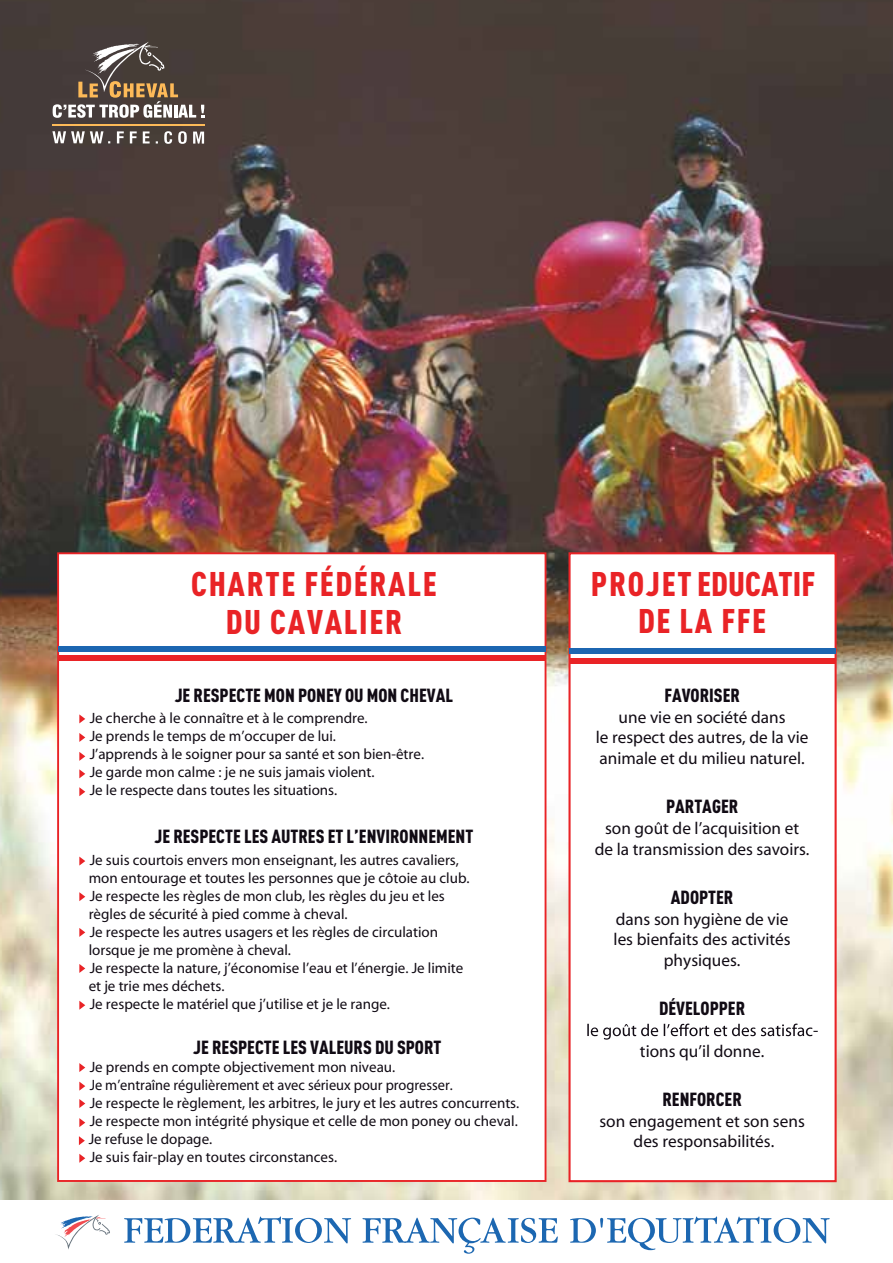
<style>
.page{position:relative;width:893px;height:1263px;background:#fff}
.page>*{position:absolute;margin:0;border:0;box-sizing:border-box;transform-origin:0 0}
.t1{font:900 33.75px/37.5px "DIN Cond";letter-spacing:.05em;color:#e92326;text-align:center}
.t2{font:900 18.75px "DIN Cond";color:#110b14}
.t3{font:17.25px/20.7px "Myriad";color:#110b14;text-align:center}
.t4{font:15px/18px "Myriad";color:#110b14}
</style>
<div class="page">
<img style="left:0;top:0;width:893px;height:1200px">
<div style="left:568px;top:552px;width:269px;height:630px;background:#fff;border:2px solid #e92326"></div>
<svg style="left:587px;top:1023px;width:231px;height:16px"></svg>
<div style="left:569px;top:658px;width:267px;height:5px;background:#e92326"></div>
<div style="left:569px;top:648px;width:267px;height:5px;background:#1c66b1"></div>
<div style="left:57px;top:552px;width:489px;height:630px;background:#fff;border:2px solid #e92326"></div>
<svg style="left:55px;top:1215px;width:55px;height:34px"></svg>
<svg style="left:570px;top:1216px;width:260px;height:34px"></svg>
<svg style="left:124px;top:1216px;width:227px;height:27px"></svg>
<svg style="left:362px;top:1217px;width:196px;height:37px"></svg>
<div style="left:58px;top:656px;width:487px;height:5px;background:#e92326"></div>
<div style="left:58px;top:646px;width:487px;height:5px;background:#1c66b1"></div>
<svg style="left:79px;top:714px;width:6px;height:9px"></svg>
<svg style="left:79px;top:733px;width:6px;height:9px"></svg>
<svg style="left:79px;top:752px;width:6px;height:9px"></svg>
<svg style="left:79px;top:769px;width:6px;height:9px"></svg>
<svg style="left:79px;top:787px;width:6px;height:9px"></svg>
<svg style="left:79px;top:856px;width:6px;height:9px"></svg>
<svg style="left:79px;top:892px;width:6px;height:9px"></svg>
<svg style="left:79px;top:928px;width:6px;height:9px"></svg>
<svg style="left:79px;top:964px;width:6px;height:9px"></svg>
<svg style="left:79px;top:1001px;width:6px;height:9px"></svg>
<svg style="left:79px;top:1063px;width:6px;height:9px"></svg>
<svg style="left:79px;top:1081px;width:6px;height:9px"></svg>
<svg style="left:79px;top:1099px;width:6px;height:9px"></svg>
<svg style="left:79px;top:1118px;width:6px;height:9px"></svg>
<svg style="left:79px;top:1136px;width:6px;height:9px"></svg>
<svg style="left:79px;top:1154px;width:6px;height:9px"></svg>
<svg style="left:52px;top:131px;width:152px;height:13px"></svg>
<hr style="left:52px;top:124px;width:152px;height:2px;background:#fdba58">
<svg style="left:53px;top:42px;width:151px;height:76px;background:#6c6057"></svg>
<h1 class="t1" style="left:191px;top:564px;width:247px;line-height:38.2px">CHARTE FÉDÉRALE<br>DU CAVALIER</h1>
<p class="t2" style="left:175px;top:683px;width:280px">JE RESPECTE MON PONEY OU MON CHEVAL</p>
<p class="t4" style="left:90px;top:710px;width:336px">Je cherche à le connaître et à le comprendre.<br>Je prends le temps de m’occuper de lui.<br>J’apprends à le soigner pour sa santé et son bien-être.<br>Je garde mon calme : je ne suis jamais violent.<br>Je le respecte dans toutes les situations.</p>
<p class="t2" style="left:155px;top:824px;width:320px">JE RESPECTE LES AUTRES ET L’ENVIRONNEMENT</p>
<p class="t4" style="left:89px;top:851px;width:382px">Je suis courtois envers mon enseignant, les autres cavaliers, mon entourage et toutes les personnes que je côtoie au club.<br>Je respecte les règles de mon club, les règles du jeu et les règles de sécurité à pied comme à cheval.<br>Je respecte les autres usagers et les règles de circulation lorsque je me promène à cheval.<br>Je respecte la nature, j’économise l’eau et l’énergie. Je limite et je trie mes déchets.<br>Je respecte le matériel que j’utilise et je le range.</p>
<p class="t2" style="left:193px;top:1035px;width:250px">JE RESPECTE LES VALEURS DU SPORT</p>
<p class="t4" style="left:89px;top:1059px;width:432px">Je prends en compte objectivement mon niveau.<br>Je m’entraîne régulièrement et avec sérieux pour progresser.<br>Je respecte le règlement, les arbitres, le jury et les autres concurrents.<br>Je respecte mon intégrité physique et celle de mon poney ou cheval.<br>Je refuse le dopage.<br>Je suis fair-play en toutes circonstances.</p>
<h1 class="t1" style="left:591px;top:564px;width:226px">PROJET EDUCATIF<br>DE LA FFE</h1>
<p class="t2" style="left:664px;top:684px;width:77px">FAVORISER</p>
<p class="t3" style="left:596px;top:707px;width:214px">une vie en société dans<br>le respect des autres, de la vie animale et du milieu naturel.</p>
<p class="t2" style="left:666px;top:795px;width:74px">PARTAGER</p>
<p class="t3" style="left:595px;top:819px;width:216px">son goût de l’acquisition et de la transmission des savoirs.</p>
<p class="t2" style="left:671px;top:885px;width:64px">ADOPTER</p>
<p class="t3" style="left:614px;top:909px;width:178px">dans son hygiène de vie les bienfaits des activités physiques.</p>
<p class="t2" style="left:659px;top:997px;width:88px">DÉVELOPPER</p>
<p class="t3" style="left:640px;top:1041px;width:126px">tions qu’il donne.</p>
<p class="t2" style="left:662px;top:1087px;width:81px">RENFORCER</p>
<p class="t3" style="left:599px;top:1111px;width:207px">son engagement et son sens des responsabilités.</p>
</div>
